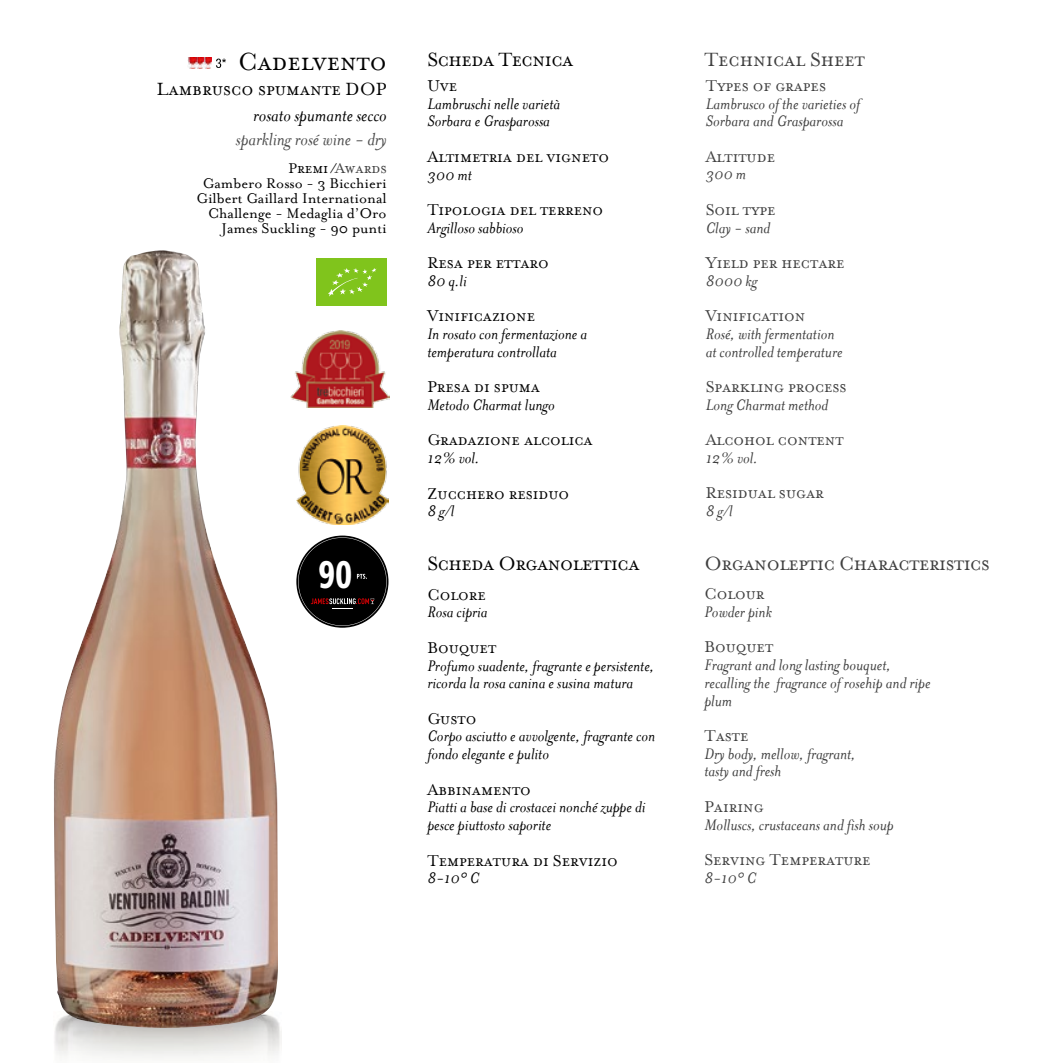
<style>
.page{position:relative;width:1063px;height:1063px;background:#fff}
.page>*{position:absolute;margin:0;border:0;box-sizing:border-box;transform-origin:0 0}
.t1{font:900 condensed 38.25px "Frutiger";color:#fff;scale:.83 1}
.t2{font:28px "Mrs Eaves Small Caps";color:#000}
.t3{font:21.75px "Mrs Eaves Small Caps";letter-spacing:-.015em;color:#3f3f3f}
.t4{font:21.75px "Mrs Eaves Small Caps";letter-spacing:-.02em;color:#000}
.t5{font:italic 20px "Mrs Eaves";color:#4d4d4d}
.t6{font:20px "Mrs Eaves Small Caps";color:#000}
.t7{font:italic 20px "Mrs Eaves";color:#000}
.t8{font:italic 17.75px/17.8px "Mrs Eaves";color:#000}
.t9{font:italic 17.75px/17.8px "Mrs Eaves";color:#3f3f3f}
.t10{font:17.75px "Mrs Eaves Small Caps";color:#000}
.t11{font:17.75px "Mrs Eaves Small Caps";color:#3f3f3f}
.t12{font:16px/15px "Mrs Eaves Roman";color:#000;text-align:right}
.t13{font:16px "Mrs Eaves Small Caps";color:#000}
.s1{color:#3f3f3f}
</style>
<div class="page">
<div style="left:316px;top:259px;width:71px;height:47px;background:#80c41c"></div>
<svg style="left:328px;top:268px;width:49px;height:28px"></svg>
<svg style="left:187px;top:57px;width:39px;height:11px"></svg>
<img style="left:296px;top:425px;width:93px;height:99px">
<svg style="left:298px;top:537px;width:89px;height:89px"></svg>
<img style="left:54px;top:250px;width:224px;height:778px">
<img style="left:290px;top:330px;width:99px;height:78px">
<h2 class="t2" style="left:238px;top:47px;width:150px">Cadelvento</h2>
<p class="t6" style="left:157px;top:79px;width:231px">Lambrusco spumante DOP</p>
<p class="t7" style="left:253px;top:104px;width:135px">rosato spumante secco</p>
<p class="t5" style="left:236px;top:128px;width:152px">sparkling rosé wine - dry</p>
<p class="t13" style="left:288px;top:160px;width:100px">Premi /<span class="s1">Awards</span></p>
<p class="t12" style="left:196px;top:176px;width:192px">Gambero Rosso - 3 Bicchieri<br>Gilbert Gaillard International<br>Challenge - Medaglia d’Oro<br>James Suckling - 90 punti</p>
<h1 class="t1" style="left:319px;top:551px;width:42px">90</h1>
<p class="t4" style="left:427px;top:48px;width:147px">Scheda Tecnica</p>
<p class="t10" style="left:427px;top:77px;width:31px">Uve</p>
<p class="t8" style="left:427px;top:95px;width:134px">Lambruschi nelle varietà<br>Sorbara e Grasparossa</p>
<p class="t10" style="left:427px;top:147px;width:183px">Altimetria del vigneto</p>
<p class="t8" style="left:427px;top:166px;width:46px">300 mt</p>
<p class="t10" style="left:427px;top:201px;width:177px">Tipologia del terreno</p>
<p class="t8" style="left:427px;top:219px;width:98px">Argilloso sabbioso</p>
<p class="t10" style="left:427px;top:254px;width:123px">Resa per ettaro</p>
<p class="t8" style="left:427px;top:272px;width:41px">80 q.li</p>
<p class="t10" style="left:427px;top:307px;width:109px">Vinificazione</p>
<p class="t8" style="left:427px;top:325px;width:161px">In rosato con fermentazione a temperatura controllata</p>
<p class="t10" style="left:427px;top:378px;width:114px">Presa di spuma</p>
<p class="t8" style="left:427px;top:396px;width:129px">Metodo Charmat lungo</p>
<p class="t10" style="left:427px;top:431px;width:167px">Gradazione alcolica</p>
<p class="t8" style="left:427px;top:449px;width:54px">12% vol.</p>
<p class="t10" style="left:427px;top:484px;width:143px">Zucchero residuo</p>
<p class="t8" style="left:427px;top:502px;width:29px">8 g/l</p>
<p class="t4" style="left:427px;top:553px;width:214px">Scheda Organolettica</p>
<p class="t10" style="left:427px;top:585px;width:60px">Colore</p>
<p class="t8" style="left:427px;top:603px;width:62px">Rosa cipria</p>
<p class="t10" style="left:427px;top:638px;width:70px">Bouquet</p>
<p class="t8" style="left:427px;top:657px;width:228px">Profumo suadente, fragrante e persistente, ricorda la rosa canina e susina matura</p>
<p class="t10" style="left:427px;top:709px;width:50px">Gusto</p>
<p class="t8" style="left:427px;top:728px;width:229px">Corpo asciutto e avvolgente, fragrante con fondo elegante e pulito</p>
<p class="t10" style="left:427px;top:780px;width:105px">Abbinamento</p>
<p class="t8" style="left:427px;top:798px;width:220px">Piatti a base di crostacei nonché zuppe di pesce piuttosto saporite</p>
<p class="t10" style="left:427px;top:851px;width:192px">Temperatura di Servizio</p>
<p class="t8" style="left:427px;top:869px;width:54px">8-10° C</p>
<p class="t3" style="left:704px;top:48px;width:162px">Technical Sheet</p>
<p class="t11" style="left:706px;top:76px;width:122px">Types of grapes</p>
<p class="t9" style="left:706px;top:95px;width:156px">Lambrusco of the varieties of<br>Sorbara and Grasparossa</p>
<p class="t11" style="left:706px;top:147px;width:71px">Altitude</p>
<p class="t9" style="left:706px;top:165px;width:42px">300 m</p>
<p class="t11" style="left:706px;top:200px;width:72px">Soil type</p>
<p class="t9" style="left:706px;top:219px;width:66px">Clay - sand</p>
<p class="t11" style="left:706px;top:254px;width:140px">Yield per hectare</p>
<p class="t9" style="left:706px;top:272px;width:53px">8000 kg</p>
<p class="t11" style="left:706px;top:307px;width:101px">Vinification</p>
<p class="t9" style="left:706px;top:325px;width:138px">Rosé, with fermentation at controlled temperature</p>
<p class="t11" style="left:706px;top:378px;width:142px">Sparkling process</p>
<p class="t9" style="left:706px;top:396px;width:124px">Long Charmat method</p>
<p class="t11" style="left:706px;top:431px;width:140px">Alcohol content</p>
<p class="t9" style="left:706px;top:449px;width:54px">12% vol.</p>
<p class="t11" style="left:706px;top:484px;width:120px">Residual sugar</p>
<p class="t9" style="left:706px;top:502px;width:29px">8 g/l</p>
<p class="t3" style="left:704px;top:553px;width:287px">Organoleptic Characteristics</p>
<p class="t11" style="left:704px;top:585px;width:62px">Colour</p>
<p class="t9" style="left:704px;top:603px;width:69px">Powder pink</p>
<p class="t11" style="left:704px;top:638px;width:70px">Bouquet</p>
<p class="t9" style="left:704px;top:656px;width:228px">Fragrant and long lasting bouquet, recalling the fragrance of rosehip and ripe plum</p>
<p class="t11" style="left:704px;top:726px;width:46px">Taste</p>
<p class="t9" style="left:704px;top:745px;width:153px">Dry body, mellow, fragrant, tasty and fresh</p>
<p class="t11" style="left:704px;top:797px;width:61px">Pairing</p>
<p class="t9" style="left:704px;top:816px;width:191px">Molluscs, crustaceans and fish soup</p>
<p class="t11" style="left:704px;top:850px;width:168px">Serving Temperature</p>
<p class="t9" style="left:704px;top:869px;width:54px">8-10° C</p>
</div>
